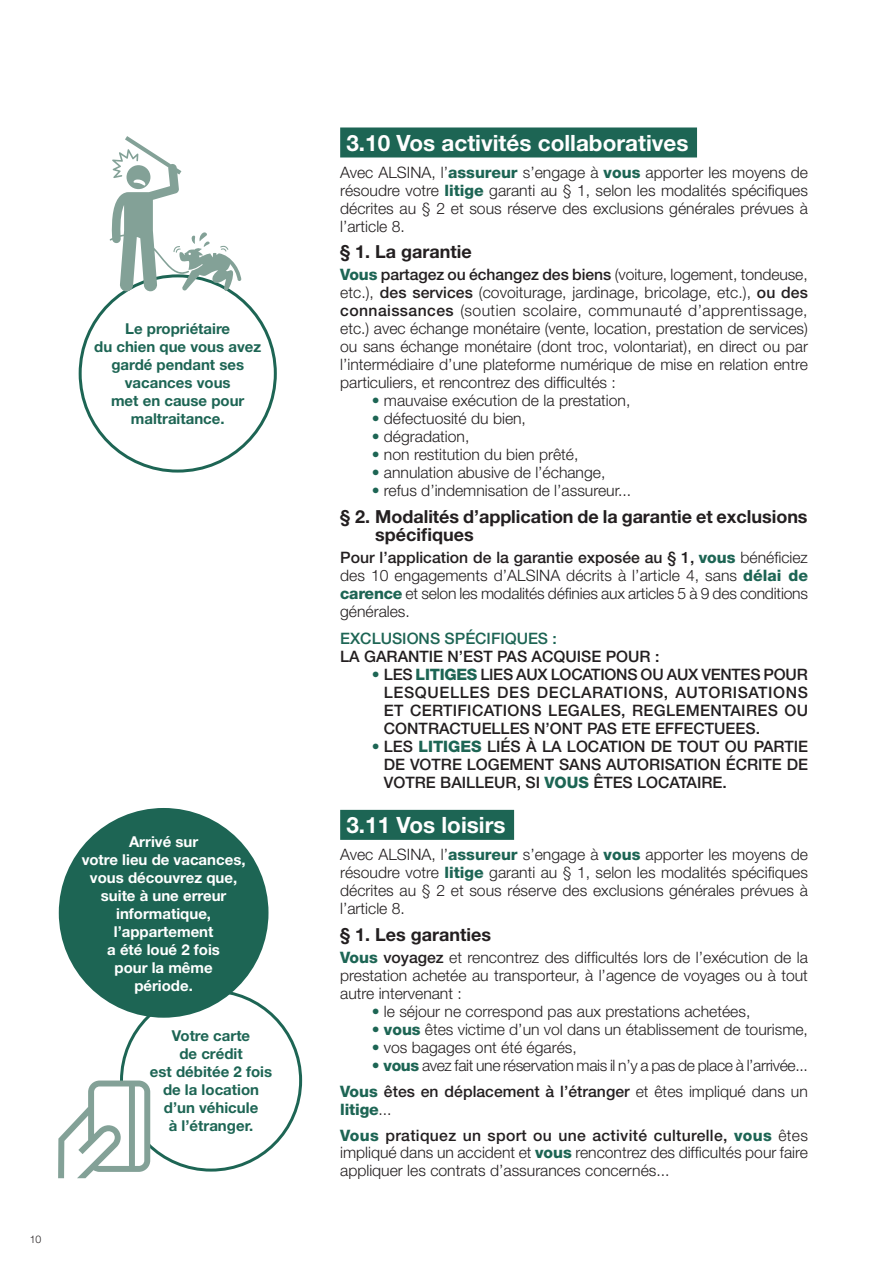
<style>
.page{position:relative;width:893px;height:1263px;background:#fff}
.page>*{position:absolute;margin:0;border:0;box-sizing:border-box;transform-origin:0 0}
.t1{font:700 22.5px "Helvetica Neue";color:#fff}
.t2{font:700 18px/18px "Helvetica Neue";color:#231f20}
.t3{font:300 15.75px/18px "Helvetica Neue";color:#231f20;text-align:justify}
.t4{font:500 15.75px/18px "Helvetica Neue";color:#231f20;text-align:justify}
.t5{font:300 15.75px "Helvetica Neue";letter-spacing:-.025em;color:#231f20}
.t6{font:500 15.75px "Helvetica Neue";color:#1d6554}
.t7{font:700 15px/18px "Helvetica Neue";color:#1d6554;text-align:center}
.t8{font:700 15px/18px "Helvetica Neue";color:#fff;text-align:center}
.t9{font:300 10.5px "Helvetica Neue";color:#231f20}
.s1{font-weight:800;color:#1d6554}
.s2{font-weight:500}
.s3{color:#1d6554}
.s4{font-weight:300}
</style>
<div class="page">
<div style="left:340px;top:127px;width:357px;height:30px;background:#1d6554"></div>
<div style="left:340px;top:810px;width:174px;height:30px;background:#1d6554"></div>
<div style="left:59px;top:808px;width:209px;height:210px;background:#1d6554;border-radius:50%"></div>
<svg style="left:58px;top:1080px;width:92px;height:98px"></svg>
<svg style="left:110px;top:136px;width:131px;height:156px"></svg>
<p class="t7" style="left:94px;top:320px;width:169px">Le propriétaire<br>du chien que vous avez gardé pendant ses vacances vous<br>met en cause pour maltraitance.</p>
<p class="t9" style="left:30px;top:1232px;width:13px">10</p>
<p class="t8" style="left:82px;top:832px;width:165px">Arrivé sur<br>votre lieu de vacances, vous découvrez que, suite à une erreur informatique, l’appartement<br>a été loué 2 fois<br>pour la même<br>période.</p>
<p class="t7" style="left:172px;top:1027px;width:80px">Votre carte de crédit</p>
<p class="t7" style="left:150px;top:1063px;width:124px">est débitée 2 fois</p>
<p class="t7" style="left:163px;top:1081px;width:98px">de la location d’un véhicule à l’étranger.</p>
<p class="t1" style="left:346px;top:129px;width:344px">3.10 Vos activités collaboratives</p>
<p class="t3" style="left:340px;top:163px;width:469px">Avec ALSINA, l’<span class="s1">assureur</span> s’engage à <span class="s1">vous</span> apporter les moyens de résoudre votre <span class="s1">litige</span> garanti au § 1, selon les modalités spécifiques décrites au § 2 et sous réserve des exclusions générales prévues à l’article 8.</p>
<p class="t2" style="left:340px;top:242px;width:133px">§ 1. La garantie</p>
<p class="t3" style="left:340px;top:265px;width:469px"><span class="s1">Vous</span> <span class="s2">partagez ou échangez des biens</span> (voiture, logement, tondeuse, etc.), <span class="s2">des services</span> (covoiturage, jardinage, bricolage, etc.), <span class="s2">ou des connaissances</span> (soutien scolaire, communauté d’apprentissage, etc.) avec échange monétaire (vente, location, prestation de services) ou sans échange monétaire (dont troc, volontariat), en direct ou par l’intermédiaire d’une plateforme numérique de mise en relation entre particuliers, et rencontrez des difficultés :</p>
<p class="t3" style="left:372px;top:391px;width:260px"><span class="s3">•</span> mauvaise exécution de la prestation,</p>
<p class="t3" style="left:372px;top:409px;width:156px"><span class="s3">•</span> défectuosité du bien,</p>
<p class="t3" style="left:372px;top:427px;width:99px"><span class="s3">•</span> dégradation,</p>
<p class="t3" style="left:372px;top:445px;width:208px"><span class="s3">•</span> non restitution du bien prêté,</p>
<p class="t3" style="left:372px;top:463px;width:235px"><span class="s3">•</span> annulation abusive de l’échange,</p>
<p class="t3" style="left:372px;top:481px;width:261px"><span class="s3">•</span> refus d’indemnisation de l’assureur...</p>
<p class="t2" style="left:375px;top:507px;width:434px;text-indent:-35px">§ 2. Modalités d’application de la garantie et exclusions spécifiques</p>
<p class="t3" style="left:340px;top:548px;width:469px"><span class="s2">Pour l’application de la garantie exposée au § 1,</span> <span class="s1">vous</span> bénéficiez des 10 engagements d’ALSINA décrits à l’article 4, sans <span class="s1">délai de carence</span> et selon les modalités définies aux articles 5 à 9 des conditions générales.</p>
<p class="t6" style="left:340px;top:629px;width:218px">EXCLUSIONS SPÉCIFIQUES :</p>
<p class="t4" style="left:340px;top:647px;width:321px">LA GARANTIE N’EST PAS ACQUISE POUR :</p>
<p class="t4" style="left:384px;top:665px;width:426px;text-indent:-12px"><span class="s3">•</span> LES <span class="s1">LITIGES</span> LIES AUX LOCATIONS OU AUX VENTES POUR LESQUELLES DES DECLARATIONS, AUTORISATIONS ET CERTIFICATIONS LEGALES, REGLEMENTAIRES OU CONTRACTUELLES N’ONT PAS ETE EFFECTUEES.</p>
<p class="t4" style="left:384px;top:737px;width:425px;text-indent:-12px"><span class="s3">•</span> LES <span class="s1">LITIGES</span> LIÉS À LA LOCATION DE TOUT OU PARTIE DE VOTRE LOGEMENT SANS AUTORISATION ÉCRITE DE VOTRE BAILLEUR, SI <span class="s1">VOUS</span> ÊTES LOCATAIRE.</p>
<p class="t1" style="left:346px;top:811px;width:161px">3.11 Vos loisirs</p>
<p class="t3" style="left:340px;top:845px;width:469px">Avec ALSINA, l’<span class="s1">assureur</span> s’engage à <span class="s1">vous</span> apporter les moyens de résoudre votre <span class="s1">litige</span> garanti au § 1, selon les modalités spécifiques décrites au § 2 et sous réserve des exclusions générales prévues à l’article 8.</p>
<p class="t2" style="left:340px;top:925px;width:153px">§ 1. Les garanties</p>
<p class="t3" style="left:340px;top:948px;width:469px"><span class="s1">Vous</span> <span class="s2">voyagez</span> et rencontrez des difficultés lors de l’exécution de la prestation achetée au transporteur, à l’agence de voyages ou à tout autre intervenant :</p>
<p class="t3" style="left:372px;top:1002px;width:380px"><span class="s3">•</span> le séjour ne correspond pas aux prestations achetées,</p>
<p class="t3" style="left:372px;top:1020px;width:438px"><span class="s3">•</span> <span class="s1">vous</span> êtes victime d’un vol dans un établissement de tourisme,</p>
<p class="t3" style="left:372px;top:1038px;width:207px"><span class="s3">•</span> vos bagages ont été égarés,</p>
<p class="t5" style="left:372px;top:1055px;width:438px"><span class="s3">•</span> <span class="s1">vous</span> avez fait une réservation mais il n’y a pas de place à l’arrivée...</p>
<p class="t4" style="left:340px;top:1082px;width:469px"><span class="s1">Vous</span> êtes en déplacement à l’étranger <span class="s4">et êtes impliqué dans un </span><span class="s1">litige</span><span class="s4">...</span></p>
<p class="t3" style="left:340px;top:1126px;width:469px;line-height:17.2px"><span class="s1">Vous</span> <span class="s2">pratiquez un sport ou une activité culturelle,</span> <span class="s1">vous</span> êtes impliqué dans un accident et <span class="s1">vous</span> rencontrez des difficultés pour faire appliquer les contrats d’assurances concernés...</p>
</div>
